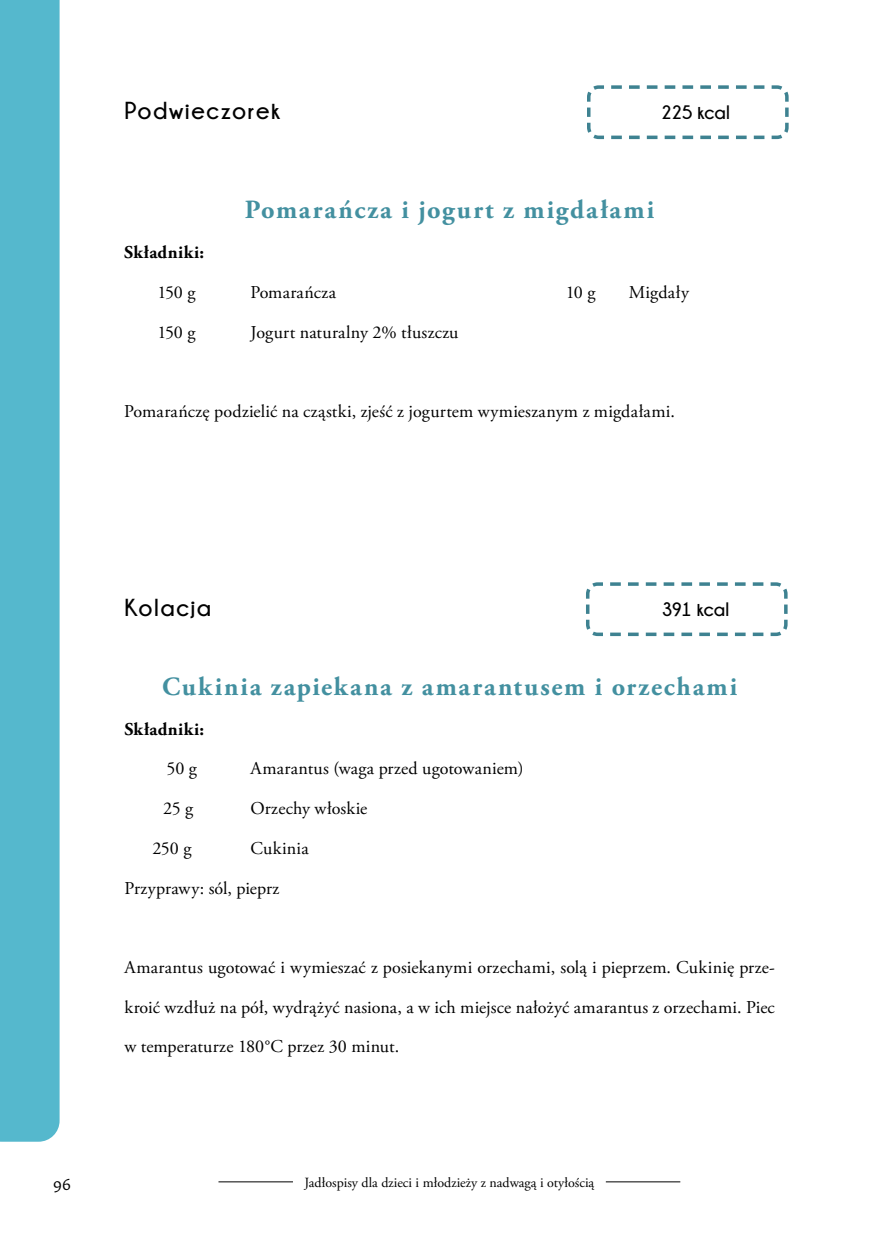
<style>
.page{position:relative;width:874px;height:1241px;background:#fff}
.page>*{position:absolute;margin:0;border:0;box-sizing:border-box;transform-origin:0 0}
.t1{font:700 26.25px "Adobe Garamond Pro";letter-spacing:.075em;color:#4390a0}
.t2{font:700 24.5px "Champagne&Limousines";letter-spacing:.065em;color:#000}
.t3{font:700 19.43px "Champagne&Limousines";letter-spacing:-.005em;color:#000}
.t4{font:18.03px "Adobe Garamond Pro";letter-spacing:.01em;color:#000}
.t5{font:700 18.03px "Adobe Garamond Pro";letter-spacing:.025em;color:#000}
.t6{font:17.5px "Garibaldi";color:#000}
.t7{font:14px "Adobe Garamond Pro";color:#000}
</style>
<div class="page">
<div style="left:0;top:0;width:60px;height:1141px;background:#55b8cd"></div>
<hr style="left:218px;top:1181px;width:75px;height:1px;background:#000">
<hr style="left:605px;top:1181px;width:75px;height:1px;background:#000">
<svg style="left:587px;top:85px;width:202px;height:55px"></svg>
<svg style="left:586px;top:582px;width:202px;height:55px"></svg>
<h2 class="t2" style="left:124px;top:97px;width:157px">Podwieczorek</h2>
<p class="t3" style="left:660px;top:102px;width:70px">225 kcal</p>
<h1 class="t1" style="left:245px;top:195px;width:410px">Pomarańcza i jogurt z migdałami</h1>
<p class="t5" style="left:124px;top:242px;width:81px">Składniki:</p>
<p class="t4" style="left:157px;top:281px;width:39px">150 g</p>
<p class="t4" style="left:250px;top:281px;width:87px">Pomarańcza</p>
<p class="t4" style="left:565px;top:281px;width:31px">10 g</p>
<p class="t4" style="left:628px;top:281px;width:62px">Migdały</p>
<p class="t4" style="left:157px;top:321px;width:39px">150 g</p>
<p class="t4" style="left:250px;top:321px;width:209px">Jogurt naturalny 2% tłuszczu</p>
<p class="t4" style="left:124px;top:400px;width:552px">Pomarańczę podzielić na cząstki, zjeść z jogurtem wymieszanym z migdałami.</p>
<h2 class="t2" style="left:124px;top:593px;width:88px">Kolacja</h2>
<p class="t3" style="left:661px;top:598px;width:69px">391 kcal</p>
<h1 class="t1" style="left:162px;top:671px;width:576px">Cukinia zapiekana z amarantusem i orzechami</h1>
<p class="t5" style="left:124px;top:718px;width:81px">Składniki:</p>
<p class="t4" style="left:166px;top:757px;width:32px">50 g</p>
<p class="t4" style="left:250px;top:757px;width:274px">Amarantus (waga przed ugotowaniem)</p>
<p class="t4" style="left:163px;top:797px;width:32px">25 g</p>
<p class="t4" style="left:250px;top:797px;width:118px">Orzechy włoskie</p>
<p class="t4" style="left:152px;top:837px;width:40px">250 g</p>
<p class="t4" style="left:250px;top:837px;width:60px">Cukinia</p>
<p class="t4" style="left:124px;top:876px;width:156px">Przyprawy: sól, pieprz</p>
<p class="t4" style="left:124px;top:956px;width:651px">Amarantus ugotować i wymieszać z posiekanymi orzechami, solą i pieprzem. Cukinię prze-</p>
<p class="t4" style="left:124px;top:995px;width:651px">kroić wzdłuż na pół, wydrążyć nasiona, a w ich miejsce nałożyć amarantus z orzechami. Piec</p>
<p class="t4" style="left:124px;top:1035px;width:276px">w temperaturze 180°C przez 30 minut.</p>
<p class="t6" style="left:54px;top:1173px;width:19px">96</p>
<p class="t7" style="left:304px;top:1174px;width:291px">Jadłospisy dla dzieci i młodzieży z nadwagą i otyłością</p>
</div>
